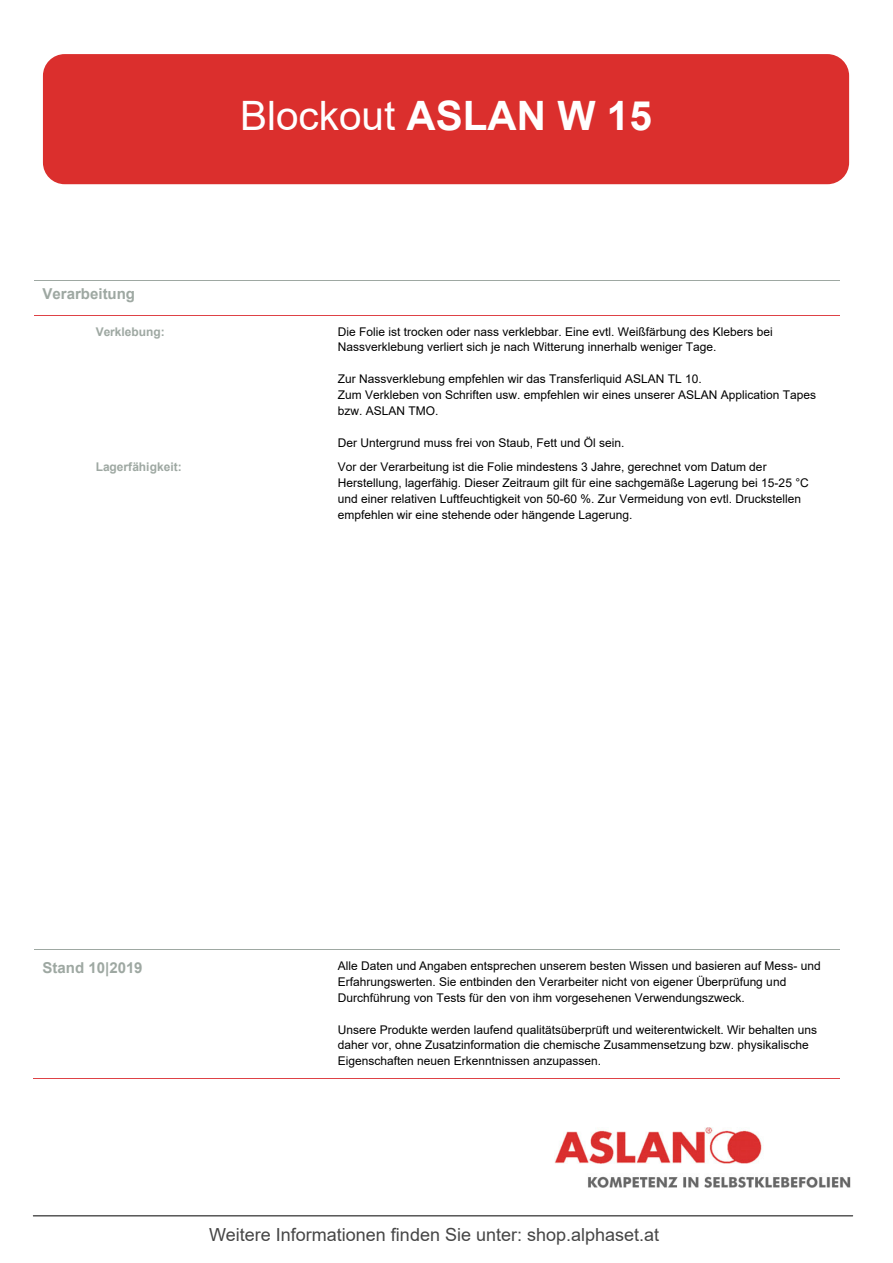
<style>
.page{position:relative;width:893px;height:1263px;background:#fff}
.page>*{position:absolute;margin:0;border:0;box-sizing:border-box;transform-origin:0 0}
.t1{font:40.5px "Arial";color:#fff}
.t2{font:18px "Arial";color:#464646}
.t3{font:700 15px "Arial";color:#9ea8a2}
.t4{font:12px/15.9px "Arial";color:#000}
.t5{font:700 12px "Arial";color:#9ea8a2}
.s1{font-weight:700}
</style>
<div class="page">
<img style="left:555px;top:1128px;width:296px;height:60px">
<div style="left:43px;top:54px;width:806px;height:130px;background:#db2f2d;border-radius:22px"></div>
<hr style="left:34px;top:280px;width:806px;height:1px;background:#9ea8a2">
<hr style="left:34px;top:315px;width:806px;height:1px;background:#de4246">
<hr style="left:34px;top:950px;width:806px;height:1px;background:#9ea8a2">
<hr style="left:33px;top:1078px;width:297px;height:1px;background:#de4246">
<hr style="left:329px;top:1078px;width:511px;height:1px;background:#de4246">
<hr style="left:33px;top:1216px;width:820px;height:1px;background:#000">
<h1 class="t1" style="left:240px;top:100px;width:413px">Blockout <span class="s1">ASLAN W 15</span></h1>
<p class="t3" style="left:43px;top:288px;width:94px">Verarbeitung</p>
<p class="t5" style="left:96px;top:327px;width:71px">Verklebung:</p>
<p class="t4" style="left:338px;top:324px;width:436px">Die Folie ist trocken oder nass verklebbar. Eine evtl. Weißfärbung des Klebers bei<br>Nassverklebung verliert sich je nach Witterung innerhalb weniger Tage.</p>
<p class="t4" style="left:338px;top:372px;width:480px">Zur Nassverklebung empfehlen wir das Transferliquid ASLAN TL 10.<br>Zum Verkleben von Schriften usw. empfehlen wir eines unserer ASLAN Application Tapes bzw. ASLAN TMO.</p>
<p class="t4" style="left:338px;top:436px;width:288px">Der Untergrund muss frei von Staub, Fett und Öl sein.</p>
<p class="t5" style="left:96px;top:462px;width:88px">Lagerfähigkeit:</p>
<p class="t4" style="left:338px;top:460px;width:472px">Vor der Verarbeitung ist die Folie mindestens 3 Jahre, gerechnet vom Datum der Herstellung, lagerfähig. Dieser Zeitraum gilt für eine sachgemäße Lagerung bei 15-25 °C und einer relativen Luftfeuchtigkeit von 50-60 %. Zur Vermeidung von evtl. Druckstellen empfehlen wir eine stehende oder hängende Lagerung.</p>
<p class="t3" style="left:43px;top:962px;width:102px">Stand 10|2019</p>
<p class="t4" style="left:338px;top:959px;width:484px">Alle Daten und Angaben entsprechen unserem besten Wissen und basieren auf Mess- und<br>Erfahrungswerten. Sie entbinden den Verarbeiter nicht von eigener Überprüfung und<br>Durchführung von Tests für den von ihm vorgesehenen Verwendungszweck.</p>
<p class="t4" style="left:338px;top:1023px;width:481px">Unsere Produkte werden laufend qualitätsüberprüft und weiterentwickelt. Wir behalten uns daher vor, ohne Zusatzinformation die chemische Zusammensetzung bzw. physikalische<br>Eigenschaften neuen Erkenntnissen anzupassen.</p>
<h2 class="t2" style="left:209px;top:1228px;width:451px">Weitere Informationen finden Sie unter: shop.alphaset.at</h2>
</div>
